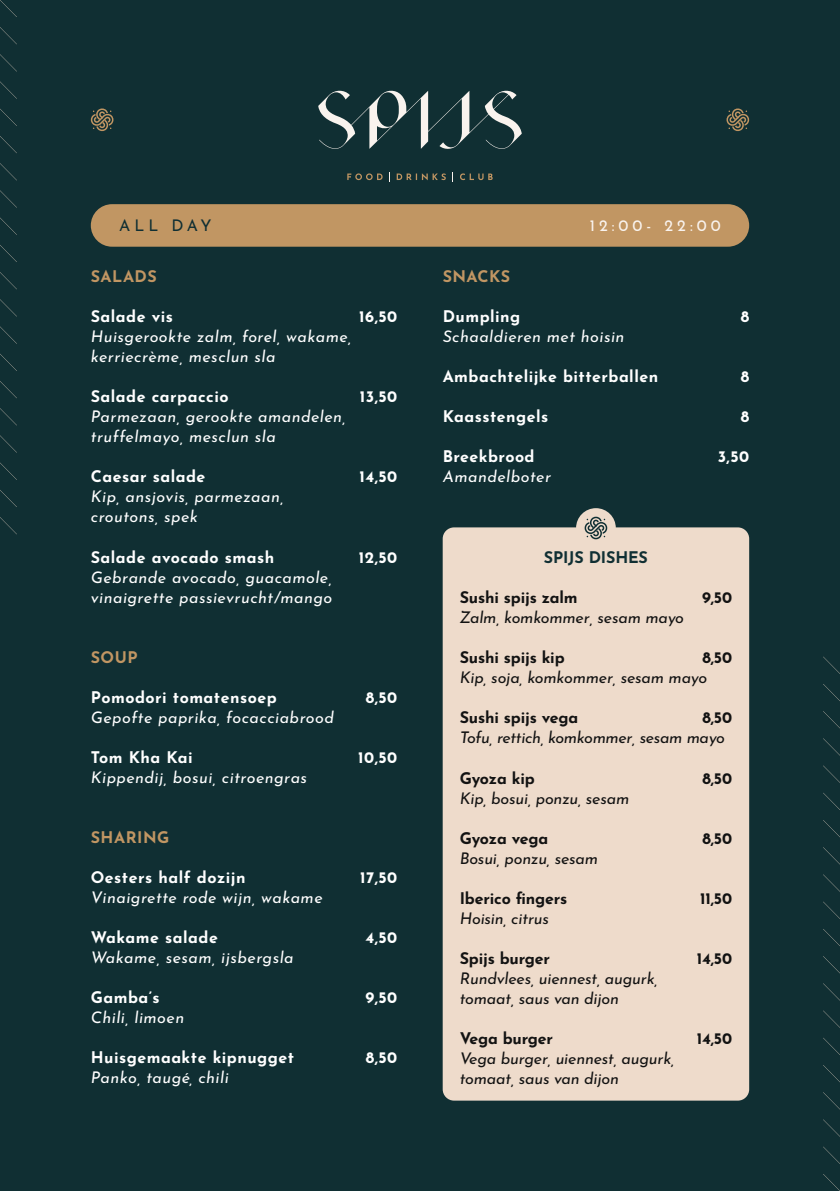
<style>
.page{position:relative;width:840px;height:1191px;background:#fff}
.page>*{position:absolute;margin:0;border:0;box-sizing:border-box;transform-origin:0 0}
.t1{font:italic 16px/20px "Josefin Sans";letter-spacing:.03em;color:#fff}
.t2{font:700 16px "Josefin Sans";letter-spacing:.03em;color:#fff}
.t3{font:italic 16px/20px "Josefin Sans";letter-spacing:-.01em;color:#121212}
.t4{font:700 16px "Josefin Sans";letter-spacing:-.01em;color:#121212}
.t5{font:700 16px "Josefin Sans";letter-spacing:.03em;color:#c19663}
.t6{font:700 16px "Josefin Sans";letter-spacing:-.01em;color:#102f33}
.t7{font:16px "Josefin Sans";letter-spacing:.25em;color:#f9f3ee}
.t8{font:16px "Josefin Sans";letter-spacing:.23em;color:#102f33}
</style>
<div class="page">
<div style="left:0;top:0;width:839px;height:1191px;background:#102f33"></div>
<div style="left:91px;top:204px;width:657px;height:43px;background:#c19663;border-radius:21px"></div>
<div style="left:442px;top:527px;width:306px;height:573px;background:#eedbcb;border-radius:11px"></div>
<div style="left:575px;top:508px;width:40px;height:40px;background:#eedbcb;border-radius:50%"></div>
<svg style="left:584px;top:516px;width:23px;height:24px"></svg>
<svg style="left:318px;top:90px;width:203px;height:59px"></svg>
<svg style="left:347px;top:173px;width:35px;height:7px"></svg>
<svg style="left:396px;top:173px;width:49px;height:7px"></svg>
<svg style="left:460px;top:173px;width:32px;height:7px"></svg>
<svg style="left:90px;top:108px;width:24px;height:24px"></svg>
<svg style="left:726px;top:108px;width:23px;height:24px"></svg>
<svg style="left:0;top:0;width:17px;height:17px"></svg>
<svg style="left:0;top:27px;width:17px;height:17px"></svg>
<svg style="left:0;top:54px;width:17px;height:17px"></svg>
<svg style="left:0;top:81px;width:17px;height:18px"></svg>
<svg style="left:0;top:109px;width:17px;height:17px"></svg>
<svg style="left:0;top:136px;width:17px;height:17px"></svg>
<svg style="left:0;top:163px;width:17px;height:17px"></svg>
<svg style="left:0;top:190px;width:17px;height:17px"></svg>
<svg style="left:0;top:217px;width:17px;height:18px"></svg>
<svg style="left:0;top:245px;width:17px;height:17px"></svg>
<svg style="left:0;top:272px;width:17px;height:17px"></svg>
<svg style="left:0;top:299px;width:17px;height:17px"></svg>
<svg style="left:0;top:326px;width:17px;height:18px"></svg>
<svg style="left:0;top:354px;width:17px;height:17px"></svg>
<svg style="left:0;top:381px;width:17px;height:17px"></svg>
<svg style="left:0;top:408px;width:17px;height:17px"></svg>
<svg style="left:0;top:435px;width:17px;height:17px"></svg>
<svg style="left:0;top:462px;width:17px;height:18px"></svg>
<svg style="left:0;top:490px;width:17px;height:17px"></svg>
<svg style="left:0;top:517px;width:17px;height:17px"></svg>
<svg style="left:823px;top:657px;width:16px;height:16px"></svg>
<svg style="left:823px;top:684px;width:16px;height:16px"></svg>
<svg style="left:823px;top:711px;width:16px;height:17px"></svg>
<svg style="left:823px;top:738px;width:16px;height:17px"></svg>
<svg style="left:823px;top:765px;width:16px;height:17px"></svg>
<svg style="left:823px;top:793px;width:16px;height:16px"></svg>
<svg style="left:823px;top:820px;width:16px;height:16px"></svg>
<svg style="left:823px;top:847px;width:16px;height:17px"></svg>
<svg style="left:823px;top:874px;width:16px;height:17px"></svg>
<svg style="left:823px;top:901px;width:16px;height:17px"></svg>
<svg style="left:823px;top:929px;width:16px;height:16px"></svg>
<svg style="left:823px;top:956px;width:16px;height:17px"></svg>
<svg style="left:823px;top:983px;width:16px;height:17px"></svg>
<svg style="left:823px;top:1010px;width:16px;height:17px"></svg>
<svg style="left:823px;top:1037px;width:16px;height:17px"></svg>
<svg style="left:823px;top:1065px;width:16px;height:16px"></svg>
<svg style="left:823px;top:1092px;width:16px;height:17px"></svg>
<svg style="left:823px;top:1119px;width:16px;height:17px"></svg>
<svg style="left:823px;top:1146px;width:16px;height:17px"></svg>
<svg style="left:823px;top:1174px;width:16px;height:16px"></svg>
<p class="t8" style="left:119px;top:214px;width:94px">ALL DAY</p>
<p class="t7" style="left:589px;top:214px;width:132px">12:00- 22:00</p>
<p class="t5" style="left:91px;top:265px;width:67px">SALADS</p>
<p class="t2" style="left:91px;top:305px;width:84px">Salade vis</p>
<p class="t2" style="left:359px;top:305px;width:40px">16,50</p>
<p class="t1" style="left:91px;top:325px;width:262px">Huisgerookte zalm, forel, wakame, kerriecrème, mesclun sla</p>
<p class="t2" style="left:91px;top:385px;width:139px">Salade carpaccio</p>
<p class="t2" style="left:359px;top:385px;width:39px">13,50</p>
<p class="t1" style="left:91px;top:405px;width:256px">Parmezaan, gerookte amandelen, truffelmayo, mesclun sla</p>
<p class="t2" style="left:91px;top:465px;width:116px">Caesar salade</p>
<p class="t2" style="left:359px;top:465px;width:39px">14,50</p>
<p class="t1" style="left:91px;top:485px;width:194px">Kip, ansjovis, parmezaan, croutons, spek</p>
<p class="t2" style="left:91px;top:545px;width:185px">Salade avocado smash</p>
<p class="t2" style="left:359px;top:545px;width:40px">12,50</p>
<p class="t1" style="left:91px;top:565px;width:243px">Gebrande avocado, guacamole, vinaigrette passievrucht/mango</p>
<p class="t5" style="left:91px;top:645px;width:48px">SOUP</p>
<p class="t2" style="left:91px;top:685px;width:187px">Pomodori tomatensoep</p>
<p class="t2" style="left:365px;top:685px;width:33px">8,50</p>
<p class="t1" style="left:91px;top:705px;width:244px">Gepofte paprika, focacciabrood</p>
<p class="t2" style="left:91px;top:745px;width:103px">Tom Kha Kai</p>
<p class="t2" style="left:358px;top:745px;width:41px">10,50</p>
<p class="t1" style="left:91px;top:765px;width:218px">Kippendij, bosui, citroengras</p>
<p class="t5" style="left:91px;top:825px;width:80px">SHARING</p>
<p class="t2" style="left:91px;top:865px;width:156px">Oesters half dozijn</p>
<p class="t2" style="left:360px;top:865px;width:39px">17,50</p>
<p class="t1" style="left:91px;top:885px;width:233px">Vinaigrette rode wijn, wakame</p>
<p class="t2" style="left:91px;top:925px;width:128px">Wakame salade</p>
<p class="t2" style="left:365px;top:925px;width:33px">4,50</p>
<p class="t1" style="left:91px;top:945px;width:204px">Wakame, sesam, ijsbergsla</p>
<p class="t2" style="left:91px;top:985px;width:70px">Gamba’s</p>
<p class="t2" style="left:365px;top:985px;width:33px">9,50</p>
<p class="t1" style="left:91px;top:1005px;width:95px">Chili, limoen</p>
<p class="t2" style="left:91px;top:1045px;width:205px">Huisgemaakte kipnugget</p>
<p class="t2" style="left:365px;top:1045px;width:33px">8,50</p>
<p class="t1" style="left:91px;top:1065px;width:139px">Panko, taugé, chili</p>
<p class="t5" style="left:442px;top:265px;width:69px">SNACKS</p>
<p class="t2" style="left:442px;top:305px;width:79px">Dumpling</p>
<p class="t2" style="left:740px;top:305px;width:10px">8</p>
<p class="t1" style="left:442px;top:325px;width:183px">Schaaldieren met hoisin</p>
<p class="t2" style="left:442px;top:365px;width:217px">Ambachtelijke bitterballen</p>
<p class="t2" style="left:740px;top:365px;width:10px">8</p>
<p class="t2" style="left:442px;top:405px;width:107px">Kaasstengels</p>
<p class="t2" style="left:740px;top:405px;width:10px">8</p>
<p class="t2" style="left:442px;top:445px;width:93px">Breekbrood</p>
<p class="t2" style="left:717px;top:445px;width:33px">3,50</p>
<p class="t1" style="left:442px;top:465px;width:110px">Amandelboter</p>
<p class="t6" style="left:543px;top:546px;width:105px">SPIJS DISHES</p>
<p class="t4" style="left:459px;top:586px;width:119px">Sushi spijs zalm</p>
<p class="t4" style="left:701px;top:586px;width:31px">9,50</p>
<p class="t3" style="left:459px;top:606px;width:226px">Zalm, komkommer, sesam mayo</p>
<p class="t4" style="left:459px;top:646px;width:106px">Sushi spijs kip</p>
<p class="t4" style="left:702px;top:646px;width:31px">8,50</p>
<p class="t3" style="left:459px;top:666px;width:249px">Kip, soja, komkommer, sesam mayo</p>
<p class="t4" style="left:459px;top:706px;width:120px">Sushi spijs vega</p>
<p class="t4" style="left:702px;top:706px;width:31px">8,50</p>
<p class="t3" style="left:459px;top:726px;width:266px">Tofu, rettich, komkommer, sesam mayo</p>
<p class="t4" style="left:459px;top:766px;width:76px">Gyoza kip</p>
<p class="t4" style="left:702px;top:766px;width:31px">8,50</p>
<p class="t3" style="left:459px;top:786px;width:171px">Kip, bosui, ponzu, sesam</p>
<p class="t4" style="left:459px;top:826px;width:90px">Gyoza vega</p>
<p class="t4" style="left:702px;top:826px;width:31px">8,50</p>
<p class="t3" style="left:459px;top:846px;width:140px">Bosui, ponzu, sesam</p>
<p class="t4" style="left:459px;top:886px;width:109px">Iberico fingers</p>
<p class="t4" style="left:699px;top:886px;width:33px">11,50</p>
<p class="t3" style="left:459px;top:906px;width:91px">Hoisin, citrus</p>
<p class="t4" style="left:459px;top:946px;width:92px">Spijs burger</p>
<p class="t4" style="left:696px;top:946px;width:37px">14,50</p>
<p class="t3" style="left:459px;top:966px;width:199px">Rundvlees, uiennest, augurk, tomaat, saus van dijon</p>
<p class="t4" style="left:459px;top:1026px;width:95px">Vega burger</p>
<p class="t4" style="left:696px;top:1026px;width:37px">14,50</p>
<p class="t3" style="left:459px;top:1046px;width:216px">Vega burger, uiennest, augurk, tomaat, saus van dijon</p>
</div>
